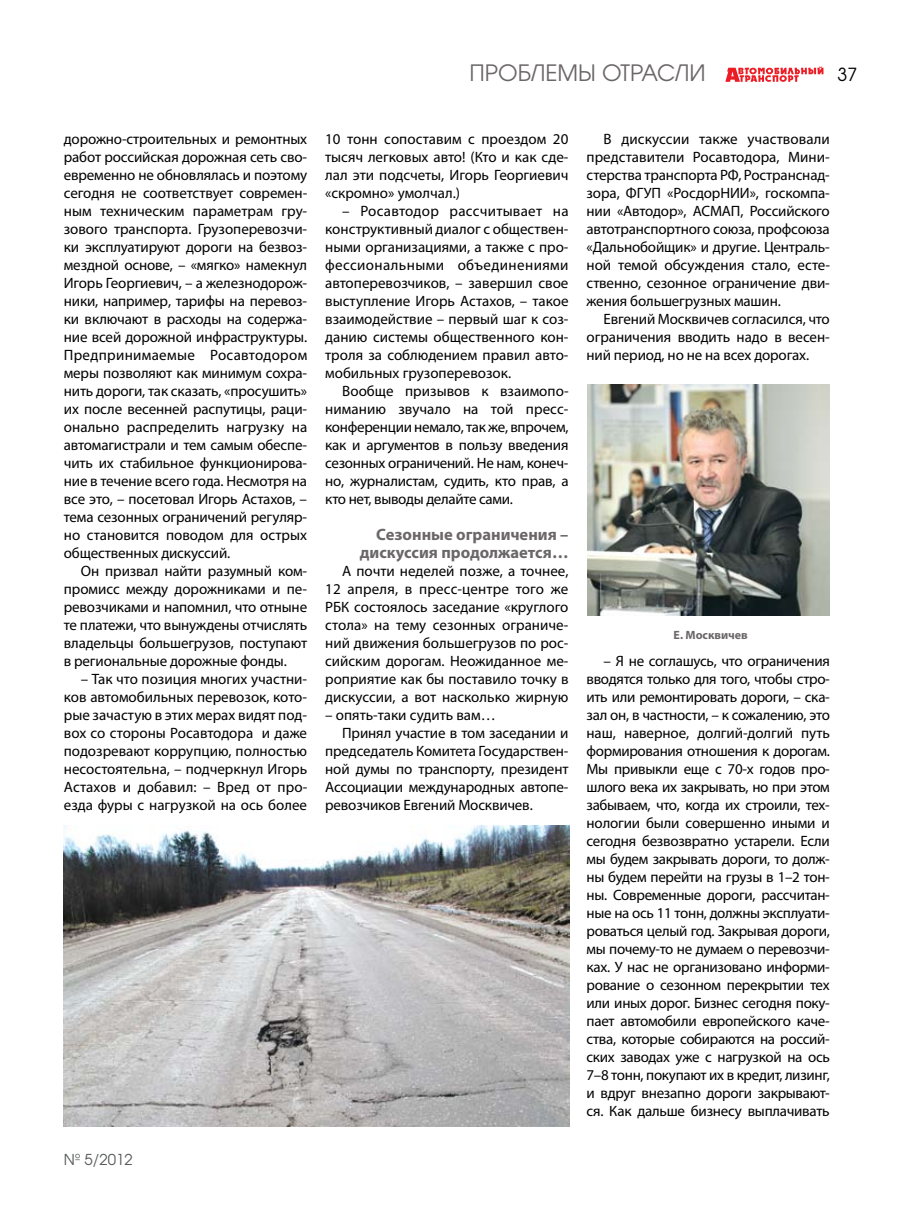
<style>
.page{position:relative;width:915px;height:1212px;background:#fff}
.page>*{position:absolute;margin:0;border:0;box-sizing:border-box;transform-origin:0 0}
.t1{font:22.5px "AG Avalanche C";color:#6b6768}
.t2{font:18px "AG Avalanche C";color:#000}
.t3{font:700 16.5px/18px "Myriad Pro";color:#6b6768;text-align:right}
.t4{font:15px/18px "Myriad Pro";letter-spacing:-.01em;color:#000;text-align:justify}
.t5{font:15px "AG Avalanche C";color:#58595b}
.t6{font:700 12px "Myriad Pro";color:#6b6768}
</style>
<div class="page">
<svg style="left:725px;top:66px;width:98px;height:16px"></svg>
<img style="left:64px;top:825px;width:505px;height:302px">
<img style="left:587px;top:385px;width:242px;height:230px">
<h1 class="t1" style="left:469px;top:59px;width:238px">ПРОБЛЕМЫ ОТРАСЛИ</h1>
<p class="t2" style="left:837px;top:63px;width:21px">37</p>
<p class="t4" style="left:64px;top:130px;width:245px">дорожно-строительных и ремонтных работ российская дорожная сеть сво&shy;евременно не обновлялась и поэтому сегодня не соответствует современ&shy;ным техническим параметрам гру&shy;зового транспорта. Грузоперевозчи&shy;ки эксплуатируют дороги на безвоз&shy;мездной основе, – «мягко» намекнул Игорь Георгиевич, – а железнодорож&shy;ники, например, тарифы на перевоз&shy;ки включают в расходы на содержа&shy;ние всей дорожной инфраструктуры.<br>Предпринимаемые Росавтодором меры позволяют как минимум сохра&shy;нить дороги, так сказать, «просушить» их после весенней распутицы, раци&shy;онально распределить нагрузку на автомагистрали и тем самым обеспе&shy;чить их стабильное функционирова&shy;ние в течение всего года. Несмотря на все это, – посетовал Игорь Астахов, – тема сезонных ограничений регуляр&shy;но становится поводом для острых общественных дискуссий.</p>
<p class="t4" style="left:64px;top:562px;width:245px;text-indent:17px">Он призвал найти разумный ком&shy;промисс между дорожниками и пе&shy;ревозчиками и напомнил, что отныне те платежи, что вынуждены отчислять владельцы большегрузов, поступают в региональные дорожные фонды.</p>
<p class="t4" style="left:64px;top:670px;width:245px;text-indent:17px">– Так что позиция многих участни&shy;ков автомобильных перевозок, кото&shy;рые зачастую в этих мерах видят под&shy;вох со стороны Росавтодора и даже подозревают коррупцию, полностью несостоятельна, – подчеркнул Игорь Астахов и добавил: – Вред от про&shy;езда фуры с нагрузкой на ось более</p>
<p class="t4" style="left:325px;top:130px;width:245px">10 тонн сопоставим с проездом 20 тысяч легковых авто! (Кто и как сде&shy;лал эти подсчеты, Игорь Георгиевич «скромно» умолчал.)</p>
<p class="t4" style="left:325px;top:202px;width:245px;text-indent:17px">– Росавтодор рассчитывает на конструктивный диалог с обществен&shy;ными организациями, а также с про&shy;фессиональными объединениями автоперевозчиков, – завершил свое выступление Игорь Астахов, – такое взаимодействие – первый шаг к соз&shy;данию системы общественного кон&shy;троля за соблюдением правил авто&shy;мобильных грузоперевозок.</p>
<p class="t4" style="left:325px;top:382px;width:245px;text-indent:17px">Вообще призывов к взаимопо&shy;ниманию звучало на той пресс&shy;конференции немало, так же, впрочем, как и аргументов в пользу введения сезонных ограничений. Не нам, конеч&shy;но, журналистам, судить, кто прав, а кто нет, выводы делайте сами.</p>
<p class="t3" style="left:359px;top:525px;width:210px">Сезонные ограничения – дискуссия продолжается…</p>
<p class="t4" style="left:325px;top:562px;width:245px;text-indent:17px">А почти неделей позже, а точнее, 12 апреля, в пресс-центре того же РБК состоялось заседание «круглого стола» на тему сезонных ограниче&shy;ний движения большегрузов по рос&shy;сийским дорогам. Неожиданное ме&shy;роприятие как бы поставило точку в дискуссии, а вот насколько жирную</p>
<p class="t4" style="left:325px;top:706px;width:172px">– опять-таки судить вам…</p>
<p class="t4" style="left:342px;top:724px;width:228px">Принял участие в том заседании и</p>
<p class="t4" style="left:325px;top:742px;width:245px">председатель Комитета Государствен-</p>
<p class="t4" style="left:325px;top:760px;width:245px">ной думы по транспорту, президент</p>
<p class="t4" style="left:325px;top:778px;width:245px">Ассоциации международных автопе-</p>
<p class="t4" style="left:325px;top:796px;width:209px">ревозчиков Евгений Москвичев.</p>
<p class="t5" style="left:64px;top:1150px;width:70px">№ 5/2012</p>
<p class="t4" style="left:586px;top:130px;width:245px;text-indent:17px">В дискуссии также участвовали представители Росавтодора, Мини&shy;стерства транспорта РФ, Ространснад&shy;зора, ФГУП «РосдорНИИ», госкомпа&shy;нии «Автодор», АСМАП, Российского автотранспортного союза, профсоюза «Дальнобойщик» и другие. Централь&shy;ной темой обсуждения стало, есте&shy;ственно, сезонное ограничение дви&shy;жения большегрузных машин.</p>
<p class="t4" style="left:586px;top:310px;width:245px;text-indent:17px">Евгений Москвичев согласился, что ограничения вводить надо в весен&shy;ний период, но не на всех дорогах.</p>
<p class="t6" style="left:673px;top:627px;width:76px">Е. Москвичев</p>
<p class="t4" style="left:586px;top:652px;width:245px;text-indent:17px">– Я не соглашусь, что ограничения вводятся только для того, чтобы стро&shy;ить или ремонтировать дороги, – ска&shy;зал он, в частности, – к сожалению, это наш, наверное, долгий-долгий путь формирования отношения к дорогам.<br>Мы привыкли еще с 70-х годов про&shy;шлого века их закрывать, но при этом забываем, что, когда их строили, тех&shy;нологии были совершенно иными и сегодня безвозвратно устарели. Если мы будем закрывать дороги, то долж&shy;ны будем перейти на грузы в 1–2 тон&shy;ны. Современные дороги, рассчитан&shy;ные на ось 11 тонн, должны эксплуати&shy;роваться целый год. Закрывая дороги, мы почему-то не думаем о перевозчи&shy;ках. У нас не организовано информи&shy;рование о сезонном перекрытии тех или иных дорог. Бизнес сегодня поку&shy;пает автомобили европейского каче&shy;ства, которые собираются на россий&shy;ских заводах уже с нагрузкой на ось 7–8 тонн, покупают их в кредит, лизинг, и вдруг внезапно дороги закрывают&shy;ся. Как дальше бизнесу выплачивать</p>
</div>
